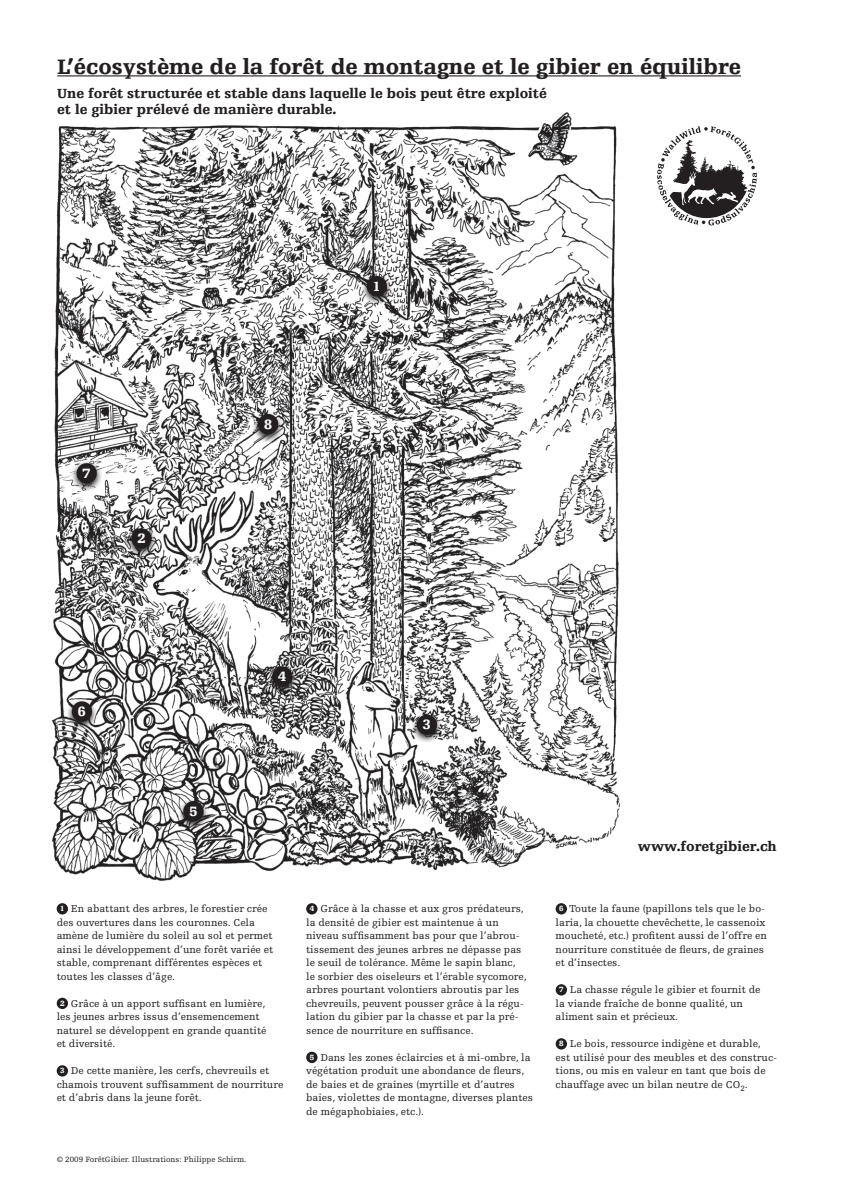
<style>
.page{position:relative;width:842px;height:1191px;background:#fff}
.page>*{position:absolute;margin:0;border:0;box-sizing:border-box;transform-origin:0 0}
.t1{font:900 22px "Egyptienne F";color:#231f20}
.t2{font:900 14.3px "Egyptienne F";color:#fff}
.t3{font:900 14px/16px "Egyptienne F";color:#231f20}
.t4{font:10.5px/13.5px "Egyptienne F";color:#231f20}
.t5{font:8px "Egyptienne F";color:#231f20}
.s1{font-weight:900;font-size:8px;color:#fff}
</style>
<div class="page">
<svg style="left:657px;top:126px;width:100px;height:100px"></svg>
<img style="left:52px;top:112px;width:568px;height:803px">
<svg style="left:177px;top:797px;width:45px;height:38px"></svg>
<div style="left:183px;top:801px;width:21px;height:20px;background:#231f20;border-radius:50%"></div>
<svg style="left:360px;top:272px;width:45px;height:38px"></svg>
<div style="left:367px;top:276px;width:20px;height:20px;background:#231f20;border-radius:50%"></div>
<svg style="left:410px;top:711px;width:45px;height:37px"></svg>
<div style="left:417px;top:714px;width:20px;height:21px;background:#231f20;border-radius:50%"></div>
<svg style="left:266px;top:663px;width:44px;height:37px"></svg>
<div style="left:272px;top:666px;width:20px;height:20px;background:#231f20;border-radius:50%"></div>
<svg style="left:125px;top:525px;width:45px;height:37px"></svg>
<div style="left:131px;top:528px;width:21px;height:20px;background:#231f20;border-radius:50%"></div>
<svg style="left:65px;top:698px;width:45px;height:37px"></svg>
<div style="left:72px;top:701px;width:20px;height:20px;background:#231f20;border-radius:50%"></div>
<svg style="left:70px;top:459px;width:45px;height:38px"></svg>
<div style="left:77px;top:463px;width:20px;height:20px;background:#231f20;border-radius:50%"></div>
<svg style="left:252px;top:410px;width:44px;height:38px"></svg>
<div style="left:258px;top:414px;width:20px;height:20px;background:#231f20;border-radius:50%"></div>
<hr style="left:57px;top:75px;width:684px;height:1px;background:#231f20">
<div style="left:57px;top:903px;width:11px;height:11px;background:#231f20;border-radius:50%"></div>
<div style="left:57px;top:997px;width:11px;height:12px;background:#231f20;border-radius:50%"></div>
<div style="left:57px;top:1065px;width:11px;height:11px;background:#231f20;border-radius:50%"></div>
<div style="left:306px;top:903px;width:11px;height:11px;background:#231f20;border-radius:50%"></div>
<div style="left:306px;top:1051px;width:11px;height:12px;background:#231f20;border-radius:50%"></div>
<div style="left:556px;top:903px;width:11px;height:11px;background:#231f20;border-radius:50%"></div>
<div style="left:556px;top:984px;width:11px;height:11px;background:#231f20;border-radius:50%"></div>
<div style="left:556px;top:1038px;width:11px;height:11px;background:#231f20;border-radius:50%"></div>
<h1 class="t1" style="left:57px;top:54px;width:685px">L’écosystème de la forêt de montagne et le gibier en équilibre</h1>
<h3 class="t3" style="left:57px;top:85px;width:491px">Une forêt structurée et stable dans laquelle le bois peut être exploité et le gibier prélevé de manière durable.</h3>
<h2 class="t2" style="left:83px;top:465px;width:9px">7</h2>
<h2 class="t2" style="left:137px;top:530px;width:9px">2</h2>
<h2 class="t2" style="left:264px;top:416px;width:9px">8</h2>
<h2 class="t2" style="left:373px;top:278px;width:9px">1</h2>
<h2 class="t2" style="left:78px;top:703px;width:9px">6</h2>
<h2 class="t2" style="left:278px;top:668px;width:9px">4</h2>
<h2 class="t2" style="left:423px;top:716px;width:9px">3</h2>
<h2 class="t2" style="left:189px;top:803px;width:9px">5</h2>
<p class="t4" style="left:57px;top:902px;width:218px;text-indent:3px"><span class="s1">1</span> En abattant des arbres, le forestier crée des ouvertures dans les couronnes. Cela amène de lumière du soleil au sol et permet ainsi le développement d’une forêt variée et stable, comprenant différentes espèces et toutes les classes d’âge.</p>
<p class="t4" style="left:57px;top:997px;width:211px;text-indent:3px"><span class="s1">2</span> Grâce à un apport suffisant en lumière, les jeunes arbres issus d’ensemencement naturel se développent en grande quantité et diversité.</p>
<p class="t4" style="left:57px;top:1064px;width:228px;text-indent:3px"><span class="s1">3</span> De cette manière, les cerfs, chevreuils et chamois trouvent suffisamment de nourriture et d’abris dans la jeune forêt.</p>
<p class="t5" style="left:57px;top:1155px;width:191px">© 2009 ForêtGibier. Illustrations: Philippe Schirm.</p>
<p class="t4" style="left:306px;top:902px;width:222px;text-indent:3px"><span class="s1">4</span> Grâce à la chasse et aux gros prédateurs, la densité de gibier est maintenue à un niveau suffisamment bas pour que l’abrou&shy;tissement des jeunes arbres ne dépasse pas le seuil de tolérance. Même le sapin blanc, le sorbier des oiseleurs et l’érable sycomore, arbres pourtant volontiers abroutis par les chevreuils, peuvent pousser grâce à la régu&shy;lation du gibier par la chasse et par la pré&shy;sence de nourriture en suffisance.</p>
<p class="t4" style="left:306px;top:1051px;width:228px;text-indent:3px"><span class="s1">5</span> Dans les zones éclaircies et à mi-ombre, la végétation produit une abondance de fleurs, de baies et de graines (myrtille et d’autres baies, violettes de montagne, diverses plantes de mégaphobiaies, etc.).</p>
<h3 class="t3" style="left:638px;top:839px;width:141px">www.foretgibier.ch</h3>
<p class="t4" style="left:556px;top:902px;width:213px;text-indent:3px"><span class="s1">6</span> Toute la faune (papillons tels que le bo&shy;laria, la chouette chevêchette, le cassenoix moucheté, etc.) profitent aussi de l’offre en nourriture constituée de fleurs, de graines et d’insectes.</p>
<p class="t4" style="left:556px;top:983px;width:206px;text-indent:3px"><span class="s1">7</span> La chasse régule le gibier et fournit de la viande fraîche de bonne qualité, un aliment sain et précieux.</p>
<p class="t4" style="left:556px;top:1037px;width:223px;text-indent:3px"><span class="s1">8</span> Le bois, ressource indigène et durable, est utilisé pour des meubles et des construc&shy;tions, ou mis en valeur en tant que bois de chauffage avec un bilan neutre de CO<sub>2</sub>.</p>
</div>
